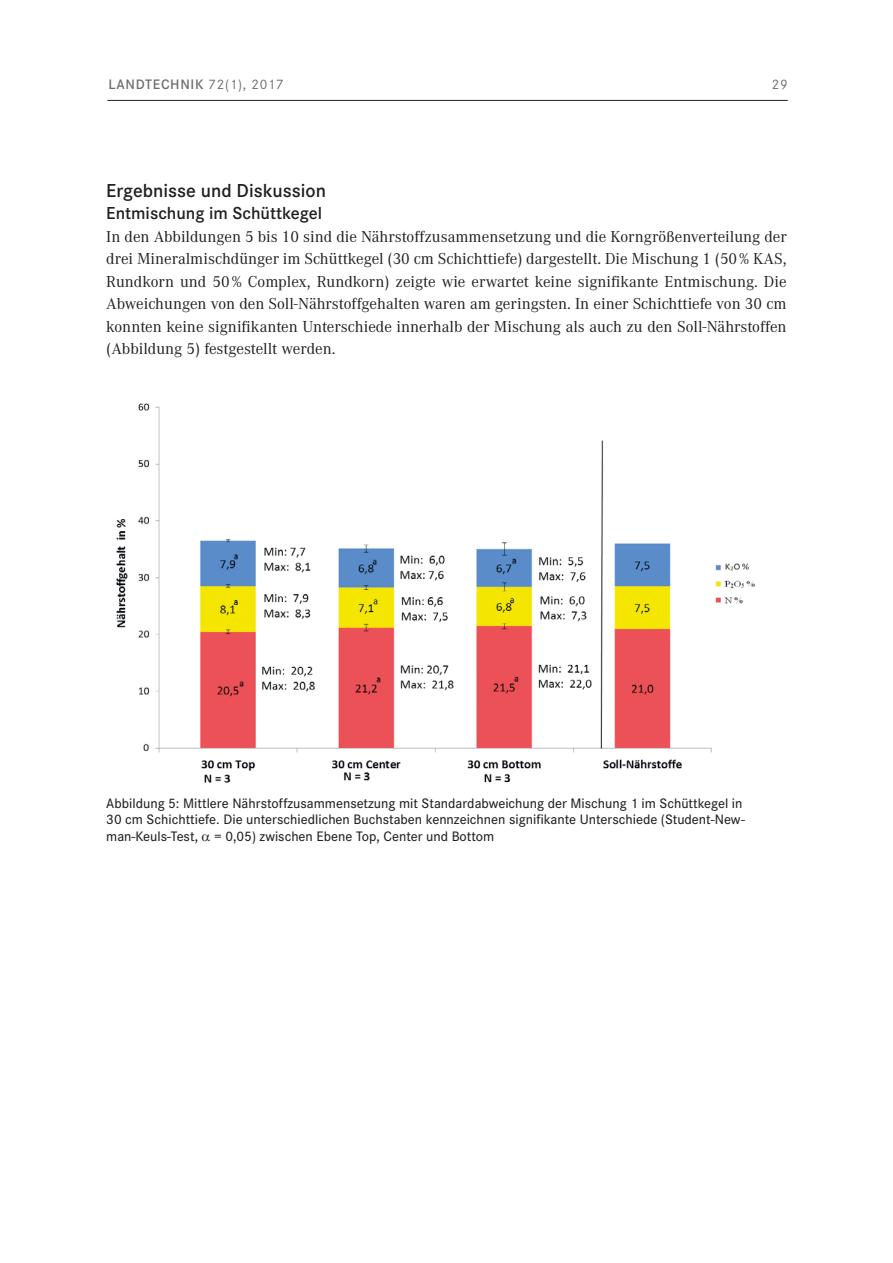
<style>
.page{position:relative;width:893px;height:1263px;background:#fff}
.page>*{position:absolute;margin:0;border:0;box-sizing:border-box;transform-origin:0 0}
.t1{font:600 19.5px "Corporate S";color:#231f20}
.t2{font:600 18px "Corporate S";color:#231f20}
.t3{font:16.5px/22.5px "Corporate A";color:#231f20;text-align:justify}
.t4{font:500 14.25px/16.5px "Corporate S";color:#231f20}
.t5{font:600 14.25px "Corporate S";letter-spacing:.05em;color:#6c6d70}
.t6{font:14.25px "Corporate S Reg 2";color:#6c6d70}
.s1{font-family:"Corporate S Reg 3";font-weight:400}
</style>
<div class="page">
<hr style="left:107px;top:100px;width:681px;height:1px;background:#231f20">
<img style="left:116px;top:403px;width:639px;height:380px">
<p class="t5" style="left:108px;top:76px;width:177px">LANDTECHNIK <span class="s1">72(1), 2017</span></p>
<p class="t6" style="left:772px;top:76px;width:17px">29</p>
<p class="t1" style="left:106px;top:179px;width:221px">Ergebnisse und Diskussion</p>
<p class="t2" style="left:106px;top:203px;width:217px">Entmischung im Schüttkegel</p>
<p class="t3" style="left:106px;top:225px;width:682px">In den Abbildungen 5 bis 10 sind die Nährstoffzusammensetzung und die Korngrößenverteilung der drei Mineralmischdünger im Schüttkegel (30 cm Schichttiefe) dargestellt. Die Mischung 1 (50% KAS, Rundkorn und 50% Complex, Rundkorn) zeigte wie erwartet keine signifikante Entmischung. Die Abweichungen von den Soll-Nährstoffgehalten waren am geringsten. In einer Schichttiefe von 30 cm konnten keine signifikanten Unterschiede innerhalb der Mischung als auch zu den Soll-Nährstoffen (Abbildung 5) festgestellt werden.</p>
<p class="t4" style="left:106px;top:795px;width:640px">Abbildung 5: Mittlere Nährstoffzusammensetzung mit Standardabweichung der Mischung 1 im Schüttkegel in<br>30 cm Schichttiefe. Die unterschiedlichen Buchstaben kennzeichnen signifikante Unterschiede (Student-New&shy;man-Keuls-Test, = 0,05) zwischen Ebene Top, Center und Bottom</p>
</div>
